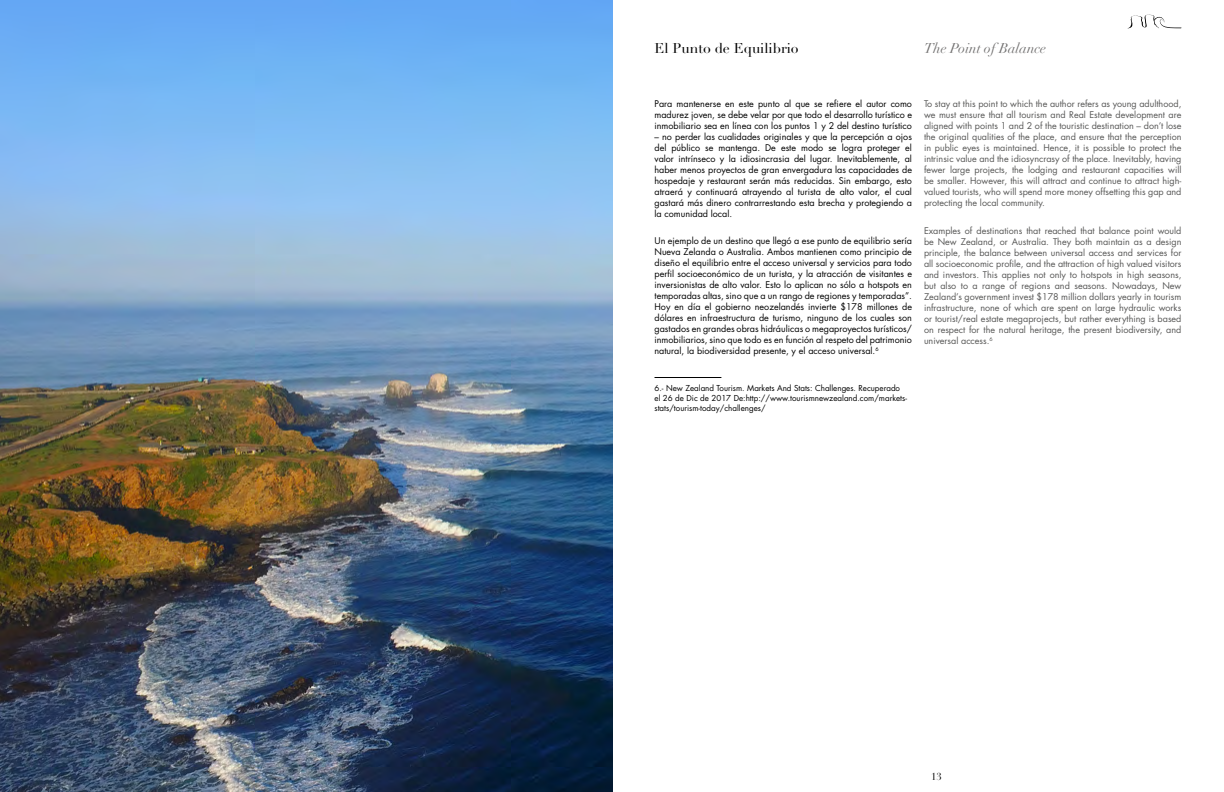
<style>
.page{position:relative;width:1224px;height:792px;background:#fff}
.page>*{position:absolute;margin:0;border:0;box-sizing:border-box;transform-origin:0 0}
.t1{font:14px "Didot LT Std";color:#000}
.t2{font:italic 14px "Didot LT Std";color:#706f6f}
.t3{font:10px "Didot LT Std";color:#000}
.t4{font:9px/11px "Futura Std";color:#000;text-align:justify}
.t5{font:9px/11px "Futura Std";color:#575756;text-align:justify}
.t6{font:8px/10px "Futura Std";color:#000}
</style>
<div class="page">
<svg style="left:1128px;top:15px;width:54px;height:13px"></svg>
<img style="left:1px;top:0;width:612px;height:792px">
<hr style="left:655px;top:377px;width:66px;height:1px;background:#000">
<h1 class="t1" style="left:655px;top:39px;width:146px">El Punto de Equilibrio</h1>
<h1 class="t2" style="left:924px;top:39px;width:124px">The Point of Balance</h1>
<p class="t4" style="left:655px;top:98px;width:259px">Para mantenerse en este punto al que se refiere el autor como madurez joven, se debe velar por que todo el desarrollo turístico e inmobiliario sea en línea con los puntos 1 y 2 del destino turístico</p>
<p class="t4" style="left:655px;top:131px;width:259px">– no perder las cualidades originales y que la percepción a ojos del público se mantenga. De este modo se logra proteger el valor intrínseco y la idiosincrasia del lugar. Inevitablemente, al haber menos proyectos de gran envergadura las capacidades de hospedaje y restaurant serán más reducidas. Sin embargo, esto atraerá y continuará atrayendo al turista de alto valor, el cual gastará más dinero contrarrestando esta brecha y protegiendo a la comunidad local.</p>
<p class="t4" style="left:655px;top:235px;width:259px">Un ejemplo de un destino que llegó a ese punto de equilibrio sería Nueva Zelanda o Australia. Ambos mantienen como principio de diseño el equilibrio entre el acceso universal y servicios para todo perfil socioeconómico de un turista, y la atracción de visitantes e inversionistas de alto valor. Esto lo aplican no sólo a hotspots en temporadas altas, sino que a un rango de regiones y temporadas”.<br>Hoy en día el gobierno neozelandés invierte $178 millones de dólares en infraestructura de turismo, ninguno de los cuales son gastados en grandes obras hidráulicas o megaproyectos turísticos/ inmobiliarios, sino que todo es en función al respeto del patrimonio natural, la biodiversidad presente, y el acceso universal.<sup>6</sup></p>
<p class="t6" style="left:655px;top:383px;width:254px">6.- New Zealand Tourism. Markets And Stats: Challenges. Recuperado el 26 de Dic de 2017 De:http://www.tourismnewzealand.com/markets&shy;stats/tourism-today/challenges/</p>
<p class="t5" style="left:924px;top:99px;width:259px">To stay at this point to which the author refers as young adulthood, we must ensure that all tourism and Real Estate development are aligned with points 1 and 2 of the touristic destination – don’t lose the original qualities of the place, and ensure that the perception in public eyes is maintained. Hence, it is possible to protect the intrinsic value and the idiosyncrasy of the place. Inevitably, having fewer large projects, the lodging and restaurant capacities will be smaller. However, this will attract and continue to attract high&shy;valued tourists, who will spend more money offsetting this gap and protecting the local community.</p>
<p class="t5" style="left:924px;top:225px;width:259px">Examples of destinations that reached that balance point would be New Zealand, or Australia. They both maintain as a design principle, the balance between universal access and services for all socioeconomic profile, and the attraction of high valued visitors and investors. This applies not only to hotspots in high seasons, but also to a range of regions and seasons. Nowadays, New Zealand’s government invest $178 million dollars yearly in tourism infrastructure, none of which are spent on large hydraulic works or tourist/real estate megaprojects, but rather everything is based on respect for the natural heritage, the present biodiversity, and universal access.<sup>6</sup></p>
<p class="t3" style="left:931px;top:770px;width:12px">13</p>
</div>
